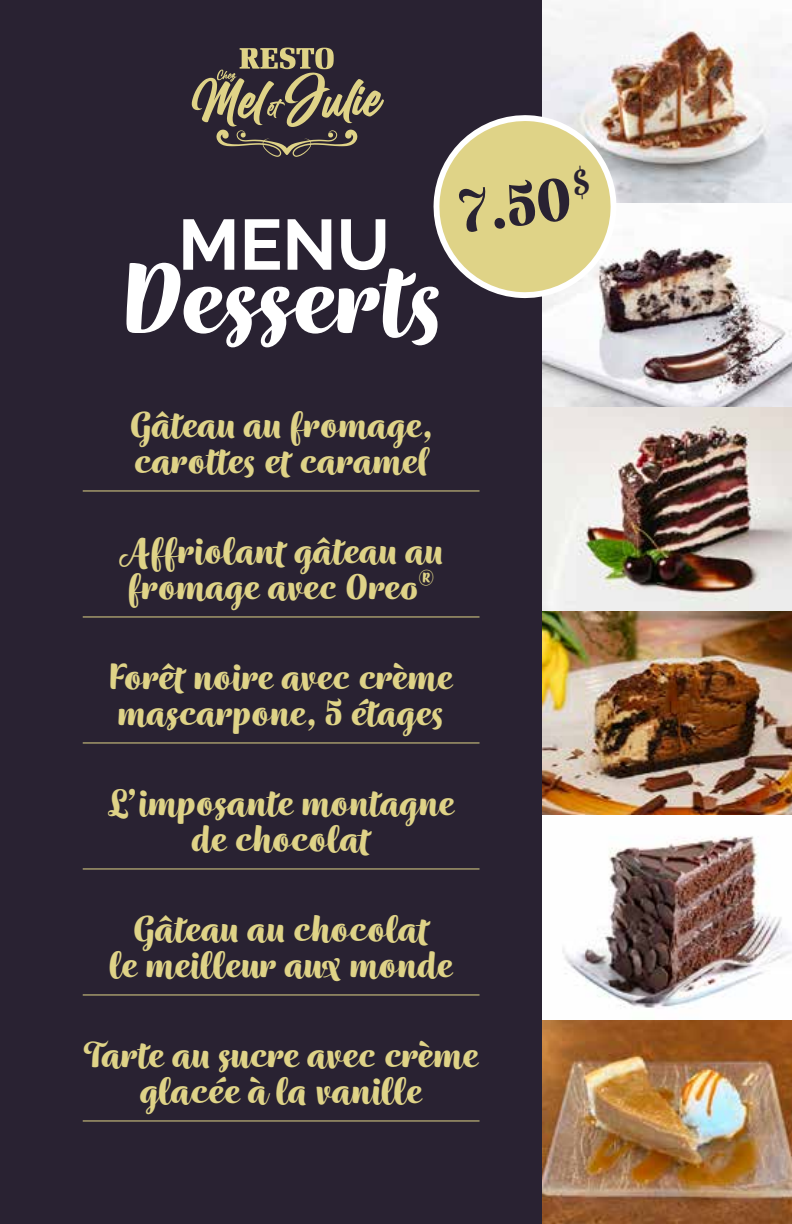
<style>
.page{position:relative;width:792px;height:1224px;background:#292232}
.page>*{position:absolute;margin:0;border:0;box-sizing:border-box;transform-origin:0 0}
.t1{font:700 114.2px "Wreath";color:#fff}
.t2{font:700 71.2px "Raleway";color:#fff}
.t3{font:700 70.4px "Wreath";color:#292232}
.t4{font:700 42px/36px "Wreath";color:#dfd387}
</style>
<div class="page">
<img style="left:542px;top:0;width:250px;height:204px">
<img style="left:542px;top:204px;width:250px;height:204px">
<img style="left:542px;top:408px;width:250px;height:204px">
<img style="left:542px;top:612px;width:250px;height:204px">
<img style="left:542px;top:816px;width:250px;height:204px">
<img style="left:542px;top:1020px;width:250px;height:204px">
<svg style="left:192px;top:48px;width:192px;height:109px"></svg>
<hr style="left:83px;top:491px;width:397px;height:1px;background:#dfd387">
<hr style="left:83px;top:617px;width:397px;height:1px;background:#dfd387">
<hr style="left:83px;top:743px;width:397px;height:1px;background:#dfd387">
<hr style="left:83px;top:869px;width:397px;height:1px;background:#dfd387">
<hr style="left:83px;top:995px;width:397px;height:1px;background:#dfd387">
<hr style="left:83px;top:1121px;width:397px;height:1px;background:#dfd387">
<svg style="left:433px;top:110px;width:189px;height:191px;background:#c4ba8c"></svg>
<h2 class="t2" style="left:178px;top:204px;width:213px">MENU</h2>
<h1 class="t1" style="left:123px;top:230px;width:323px">Desserts</h1>
<h3 class="t3" style="left:454px;top:170px;width:135px;rotate:-7deg">7.50<sup>$</sup></h3>
<p class="t4" style="left:130px;top:411px;width:304px">Gâteau au fromage, carottes et caramel</p>
<p class="t4" style="left:119px;top:537px;width:326px">Affriolant gâteau au fromage avec Oreo<sup>®</sup></p>
<p class="t4" style="left:109px;top:663px;width:345px">Forêt noire avec crème mascarpone, 5 étages</p>
<p class="t4" style="left:108px;top:789px;width:348px;text-align:center">L’imposante montagne de chocolat</p>
<p class="t4" style="left:109px;top:915px;width:345px;text-align:center">Gâteau au chocolat<br>le meilleur aux monde</p>
<p class="t4" style="left:84px;top:1041px;width:396px;text-align:center">Tarte au sucre avec crème glacée à la vanille</p>
</div>
